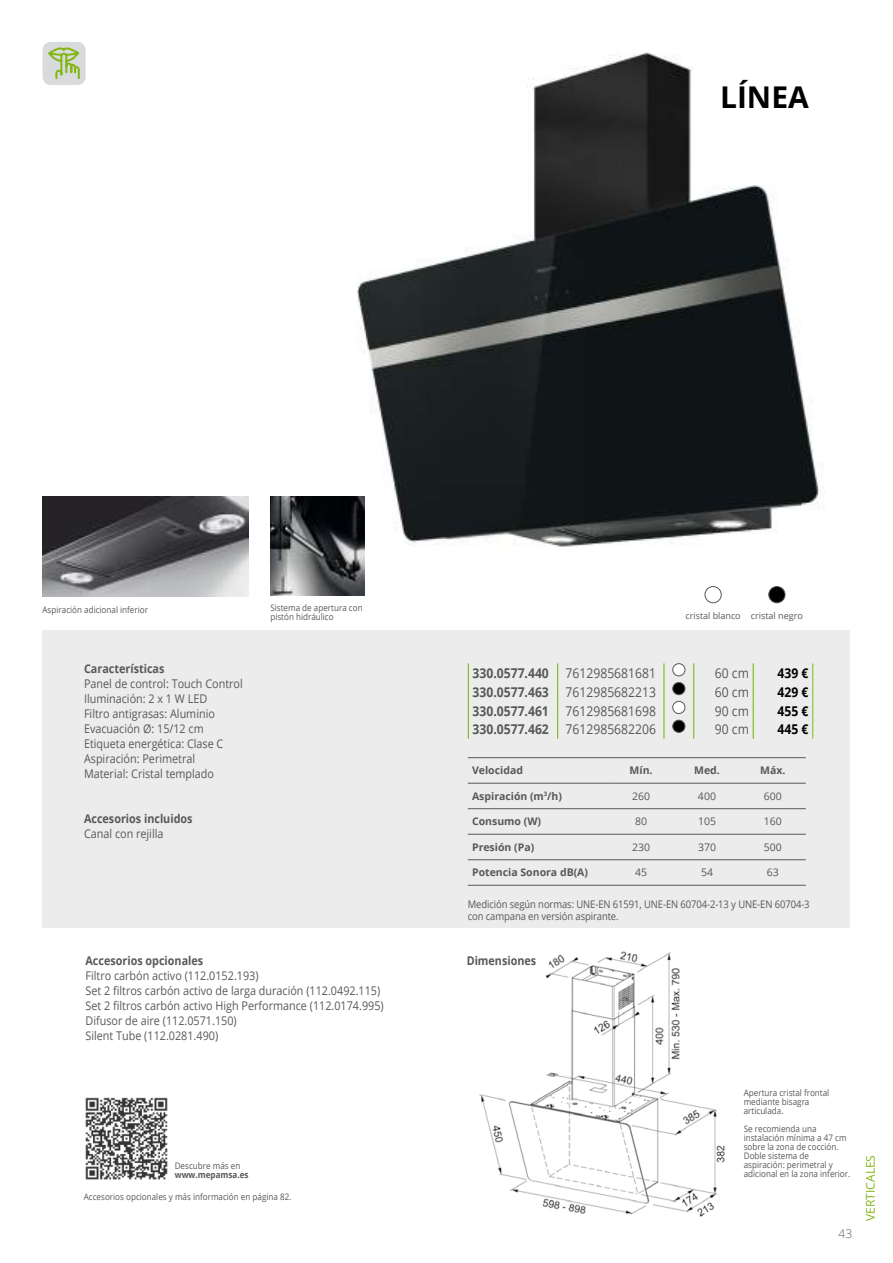
<style>
.page{position:relative;width:893px;height:1263px;background:#fff}
.page>*{position:absolute;margin:0;border:0;box-sizing:border-box;transform-origin:0 0}
.t1{font:700 30px "Open Sans";color:#000}
.t2{font:13.5px "Open Sans";color:#57585a;scale:.9 1}
.t3{font:700 13.5px "Open Sans";color:#000;scale:.9 1}
.t4{font:12px/15px "Open Sans";color:#57585a;scale:.9 1}
.t5{font:700 12px "Open Sans";color:#57585a;scale:.9 1}
.t6{font:12px "Open Sans";color:#83b719}
.t7{font:300 12px "Open Sans";color:#57585a}
.t8{font:10.5px/12px "Open Sans";letter-spacing:-.01em;color:#57585a;scale:.9 1}
.t9{font:700 10.5px "Open Sans";color:#57585a}
.t10{font:10.5px "Open Sans";letter-spacing:-.01em;color:#57585a}
.t11{font:9px/9px "Open Sans";color:#57585a;scale:.9 1}
.t12{font:9px "Open Sans";color:#57585a}
.t13{font:700 9px "Open Sans";color:#57585a;scale:.9 1}
.s1{font-weight:700}
</style>
<div class="page">
<img style="left:321px;top:52px;width:504px;height:534px">
<div style="left:43px;top:630px;width:807px;height:297px;background:#ececed"></div>
<img style="left:85px;top:1097px;width:82px;height:83px">
<img style="left:479px;top:951px;width:246px;height:266px">
<svg style="left:812px;top:663px;width:1px;height:76px"></svg>
<svg style="left:468px;top:663px;width:1px;height:76px"></svg>
<svg style="left:557px;top:663px;width:1px;height:76px"></svg>
<svg style="left:663px;top:663px;width:1px;height:76px"></svg>
<svg style="left:693px;top:663px;width:1px;height:76px"></svg>
<svg style="left:753px;top:663px;width:1px;height:76px"></svg>
<div style="left:673px;top:664px;width:12px;height:12px;background:#fff;border-radius:50%"></div>
<div style="left:672px;top:663px;width:13px;height:13px;border:1px solid #57585a;border-radius:50%"></div>
<div style="left:673px;top:682px;width:12px;height:13px;background:#000;border-radius:50%"></div>
<div style="left:672px;top:682px;width:13px;height:13px;border:1px solid #57585a;border-radius:50%"></div>
<div style="left:673px;top:701px;width:12px;height:12px;background:#fff;border-radius:50%"></div>
<div style="left:672px;top:701px;width:13px;height:13px;border:1px solid #57585a;border-radius:50%"></div>
<div style="left:673px;top:720px;width:12px;height:12px;background:#000;border-radius:50%"></div>
<div style="left:672px;top:720px;width:13px;height:13px;border:1px solid #57585a;border-radius:50%"></div>
<div style="left:705px;top:586px;width:17px;height:17px;border:1px solid #57585a;border-radius:50%"></div>
<div style="left:769px;top:586px;width:16px;height:17px;background:#000;border-radius:50%"></div>
<div style="left:768px;top:586px;width:17px;height:17px;border:1px solid #57585a;border-radius:50%"></div>
<img style="left:270px;top:497px;width:94px;height:99px">
<img style="left:43px;top:497px;width:206px;height:99px">
<hr style="left:468px;top:757px;width:140px;height:1px;background:#57585a">
<hr style="left:608px;top:757px;width:66px;height:1px;background:#57585a">
<hr style="left:674px;top:757px;width:66px;height:1px;background:#57585a">
<hr style="left:740px;top:757px;width:66px;height:1px;background:#57585a">
<hr style="left:468px;top:783px;width:140px;height:1px;background:#57585a">
<hr style="left:608px;top:783px;width:66px;height:1px;background:#57585a">
<hr style="left:674px;top:783px;width:66px;height:1px;background:#57585a">
<hr style="left:740px;top:783px;width:66px;height:1px;background:#57585a">
<hr style="left:468px;top:808px;width:140px;height:1px;background:#57585a">
<hr style="left:608px;top:808px;width:66px;height:1px;background:#57585a">
<hr style="left:674px;top:808px;width:66px;height:1px;background:#57585a">
<hr style="left:740px;top:808px;width:66px;height:1px;background:#57585a">
<hr style="left:468px;top:834px;width:140px;height:1px;background:#57585a">
<hr style="left:608px;top:834px;width:66px;height:1px;background:#57585a">
<hr style="left:674px;top:834px;width:66px;height:1px;background:#57585a">
<hr style="left:740px;top:834px;width:66px;height:1px;background:#57585a">
<hr style="left:468px;top:859px;width:140px;height:1px;background:#57585a">
<hr style="left:468px;top:885px;width:140px;height:1px;background:#57585a">
<hr style="left:608px;top:859px;width:66px;height:1px;background:#57585a">
<hr style="left:674px;top:859px;width:66px;height:1px;background:#57585a">
<hr style="left:740px;top:859px;width:66px;height:1px;background:#57585a">
<hr style="left:608px;top:885px;width:66px;height:1px;background:#57585a">
<hr style="left:674px;top:885px;width:66px;height:1px;background:#57585a">
<hr style="left:740px;top:885px;width:66px;height:1px;background:#57585a">
<div style="left:43px;top:42px;width:43px;height:43px;background:#d9dadb;border-radius:9px"></div>
<svg style="left:48px;top:47px;width:32px;height:33px"></svg>
<h1 class="t1" style="left:720px;top:76px;width:90px">LÍNEA</h1>
<p class="t11" style="left:43px;top:605px;width:119px">Aspiración adicional inferior</p>
<p class="t5" style="left:84px;top:660px;width:91px">Características</p>
<p class="t4" style="left:84px;top:675px;width:178px">Panel de control: Touch Control<br>Iluminación: 2 x 1 W LED<br>Filtro antigrasas: Aluminio<br>Evacuación Ø: 15/12 cm<br>Etiqueta energética: Clase C<br>Aspiración: Perimetral<br>Material: Cristal templado</p>
<p class="t5" style="left:84px;top:810px;width:122px">Accesorios incluidos</p>
<p class="t4" style="left:84px;top:825px;width:90px">Canal con rejilla</p>
<p class="t11" style="left:270px;top:603px;width:104px">Sistema de apertura con pistón hidráulico</p>
<p class="t5" style="left:86px;top:952px;width:132px">Accesorios opcionales</p>
<p class="t4" style="left:86px;top:968px;width:333px">Filtro carbón activo (112.0152.193)<br>Set 2 filtros carbón activo de larga duración (112.0492.115)<br>Set 2 filtros carbón activo High Performance (112.0174.995)<br>Difusor de aire (112.0571.150)<br>Silent Tube (112.0281.490)</p>
<p class="t11" style="left:175px;top:1161px;width:74px">Descubre más en</p>
<p class="t13" style="left:175px;top:1168px;width:84px">www.mepamsa.es</p>
<p class="t11" style="left:84px;top:1192px;width:232px">Accesorios opcionales y más información en página 82.</p>
<p class="t12" style="left:685px;top:609px;width:119px">cristal blanco cristal negro</p>
<p class="t2" style="left:473px;top:664px;width:205px"><span class="s1">330.0577.440</span> 7612985681681</p>
<p class="t2" style="left:715px;top:664px;width:39px">60 cm</p>
<p class="t3" style="left:778px;top:663px;width:36px">439 €</p>
<p class="t2" style="left:473px;top:683px;width:205px"><span class="s1">330.0577.463</span> 7612985682213</p>
<p class="t2" style="left:715px;top:683px;width:39px">60 cm</p>
<p class="t3" style="left:778px;top:682px;width:36px">429 €</p>
<p class="t2" style="left:473px;top:701px;width:205px"><span class="s1">330.0577.461</span> 7612985681698</p>
<p class="t2" style="left:715px;top:701px;width:39px">90 cm</p>
<p class="t3" style="left:778px;top:701px;width:36px">455 €</p>
<p class="t2" style="left:473px;top:720px;width:205px"><span class="s1">330.0577.462</span> 7612985682206</p>
<p class="t2" style="left:715px;top:720px;width:39px">90 cm</p>
<p class="t3" style="left:778px;top:720px;width:36px">445 €</p>
<p class="t9" style="left:472px;top:763px;width:52px">Velocidad</p>
<p class="t9" style="left:630px;top:763px;width:24px">Mín.</p>
<p class="t9" style="left:694px;top:763px;width:27px">Med.</p>
<p class="t9" style="left:760px;top:763px;width:27px">Máx.</p>
<p class="t9" style="left:472px;top:788px;width:91px">Aspiración (m<sup>3</sup>/h)</p>
<p class="t10" style="left:632px;top:789px;width:20px">260</p>
<p class="t10" style="left:698px;top:789px;width:20px">400</p>
<p class="t10" style="left:764px;top:789px;width:20px">600</p>
<p class="t9" style="left:472px;top:814px;width:71px">Consumo (W)</p>
<p class="t10" style="left:635px;top:814px;width:14px">80</p>
<p class="t10" style="left:698px;top:814px;width:20px">105</p>
<p class="t10" style="left:764px;top:814px;width:20px">160</p>
<p class="t9" style="left:472px;top:839px;width:64px">Presión (Pa)</p>
<p class="t10" style="left:632px;top:840px;width:20px">230</p>
<p class="t10" style="left:698px;top:840px;width:20px">370</p>
<p class="t10" style="left:764px;top:840px;width:20px">500</p>
<p class="t9" style="left:472px;top:865px;width:118px">Potencia Sonora dB(A)</p>
<p class="t10" style="left:635px;top:865px;width:14px">45</p>
<p class="t10" style="left:701px;top:865px;width:14px">54</p>
<p class="t10" style="left:767px;top:865px;width:14px">63</p>
<p class="t8" style="left:468px;top:898px;width:381px">Medición según normas: UNE-EN 61591, UNE-EN 60704-2-13 y UNE-EN 60704-3 con campana en versión aspirante.</p>
<p class="t5" style="left:467px;top:952px;width:79px">Dimensiones</p>
<p class="t11" style="left:744px;top:1088px;width:97px">Apertura cristal frontal mediante bisagra articulada.</p>
<p class="t11" style="left:744px;top:1124px;width:120px">Se recomienda una instalación mínima a 47 cm sobre la zona de cocción.<br>Doble sistema de aspiración: perimetral y adicional en la zona inferior.</p>
<p class="t7" style="left:838px;top:1226px;width:15px">43</p>
<p class="t6" style="left:862px;top:1221px;width:67px;rotate:-90deg">VERTICALES</p>
</div>
